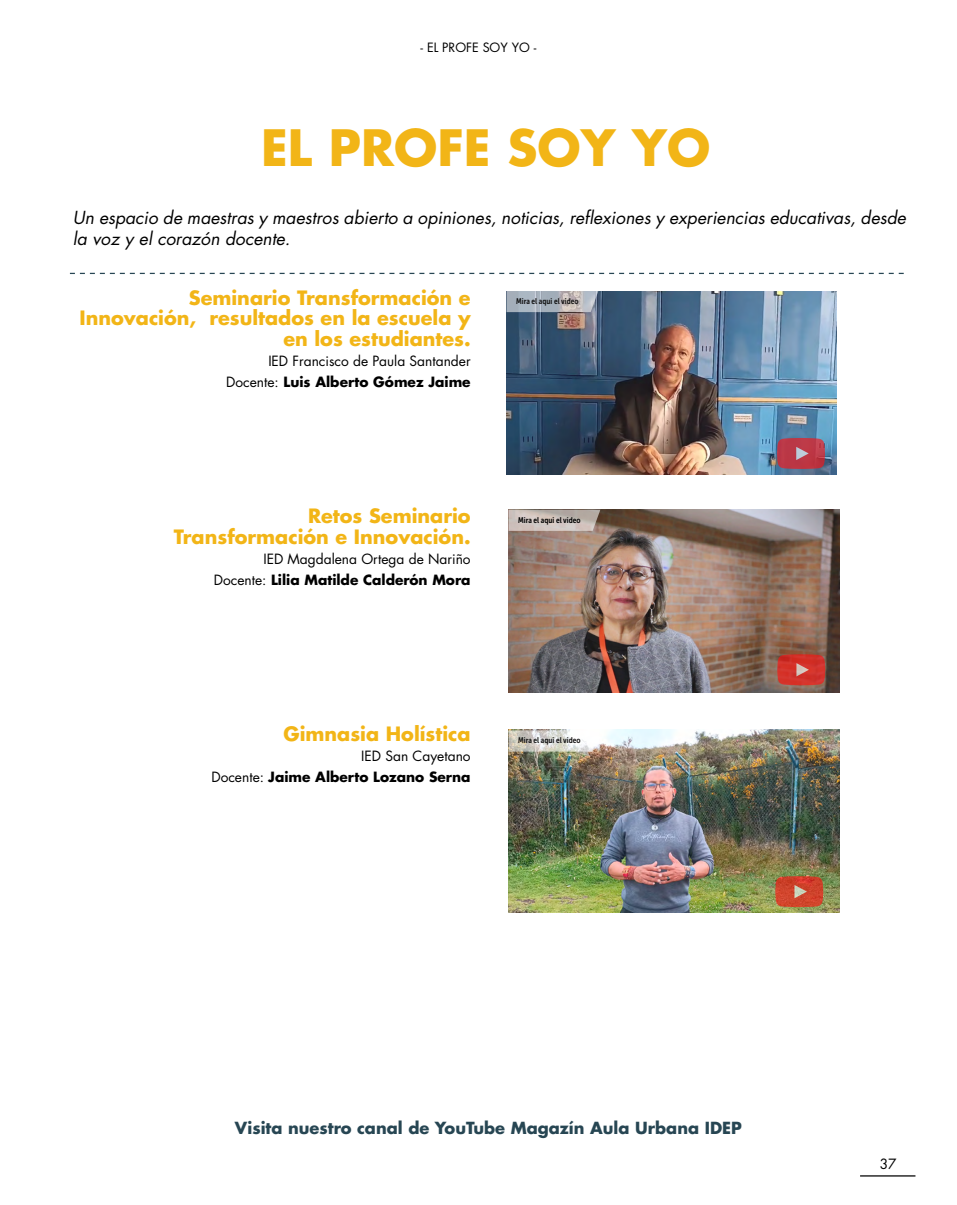
<style>
.page{position:relative;width:957px;height:1205px;background:#fff}
.page>*{position:absolute;margin:0;border:0;box-sizing:border-box;transform-origin:0 0}
.t1{font:700 48.75px "Futura Std";color:#f2b517}
.t2{font:700 19.25px/20.6px "Futura Std";color:#f2b517;text-align:right}
.t3{font:italic 17.5px/21px "Futura Std";color:#000}
.t4{font:700 16.25px "Futura Std";color:#274653}
.t5{font:13.75px/20.5px "Futura Std";color:#000;text-align:right}
.t6{font:700 13.75px/20.5px "Futura Std";color:#000;text-align:right}
.t7{font:12.5px "Futura Std";color:#000}
.t8{font:8.25px "Museo Sans Condensed 700";color:#000}
.s1{font-weight:700}
.s2{font-weight:400}
</style>
<div class="page">
<img style="left:508px;top:509px;width:332px;height:184px">
<svg style="left:70px;top:273px;width:834px;height:1px"></svg>
<svg style="left:508px;top:510px;width:92px;height:21px;background:#c5bab4"></svg>
<img style="left:506px;top:291px;width:331px;height:184px">
<img style="left:508px;top:729px;width:332px;height:184px">
<hr style="left:860px;top:1175px;width:55px;height:1px;background:#000">
<p class="t7" style="left:421px;top:39px;width:117px">- EL PROFE SOY YO -</p>
<h1 class="t1" style="left:261px;top:115px;width:451px">EL PROFE SOY YO</h1>
<p class="t3" style="left:73px;top:207px;width:834px">Un espacio de maestras y maestros abierto a opiniones, noticias, reflexiones y experiencias educativas, desde la voz y el corazón docente.</p>
<p class="t2" style="left:79px;top:287px;width:393px">Seminario Transformación e<br>Innovación, resultados en la escuela y en los estudiantes.</p>
<p class="t5" style="left:226px;top:351px;width:246px">IED Francisco de Paula Santander<br>Docente: <span class="s1">Luis Alberto Gómez Jaime</span></p>
<p class="t8" style="left:516px;top:296px;width:64px">Mira el aqui el video</p>
<p class="t2" style="left:174px;top:505px;width:298px">Retos Seminario<br>Transformación e Innovación.</p>
<p class="t5" style="left:214px;top:549px;width:258px">IED Magdalena Ortega de Nariño<br>Docente: <span class="s1">Lilia Matilde Calderón Mora</span></p>
<p class="t8" style="left:518px;top:515px;width:64px">Mira el aqui el video</p>
<p class="t2" style="left:283px;top:723px;width:189px">Gimnasia Holística</p>
<p class="t6" style="left:211px;top:746px;width:261px"><span class="s2">IED San Cayetano<br>Docente:</span> Jaime Alberto Lozano Serna</p>
<p class="t8" style="left:518px;top:736px;width:64px">Mira el aqui el video</p>
<p class="t4" style="left:235px;top:1117px;width:508px">Visita nuestro canal de YouTube Magazín Aula Urbana IDEP</p>
<p class="t5" style="left:880px;top:1154px;width:18px">37</p>
</div>
